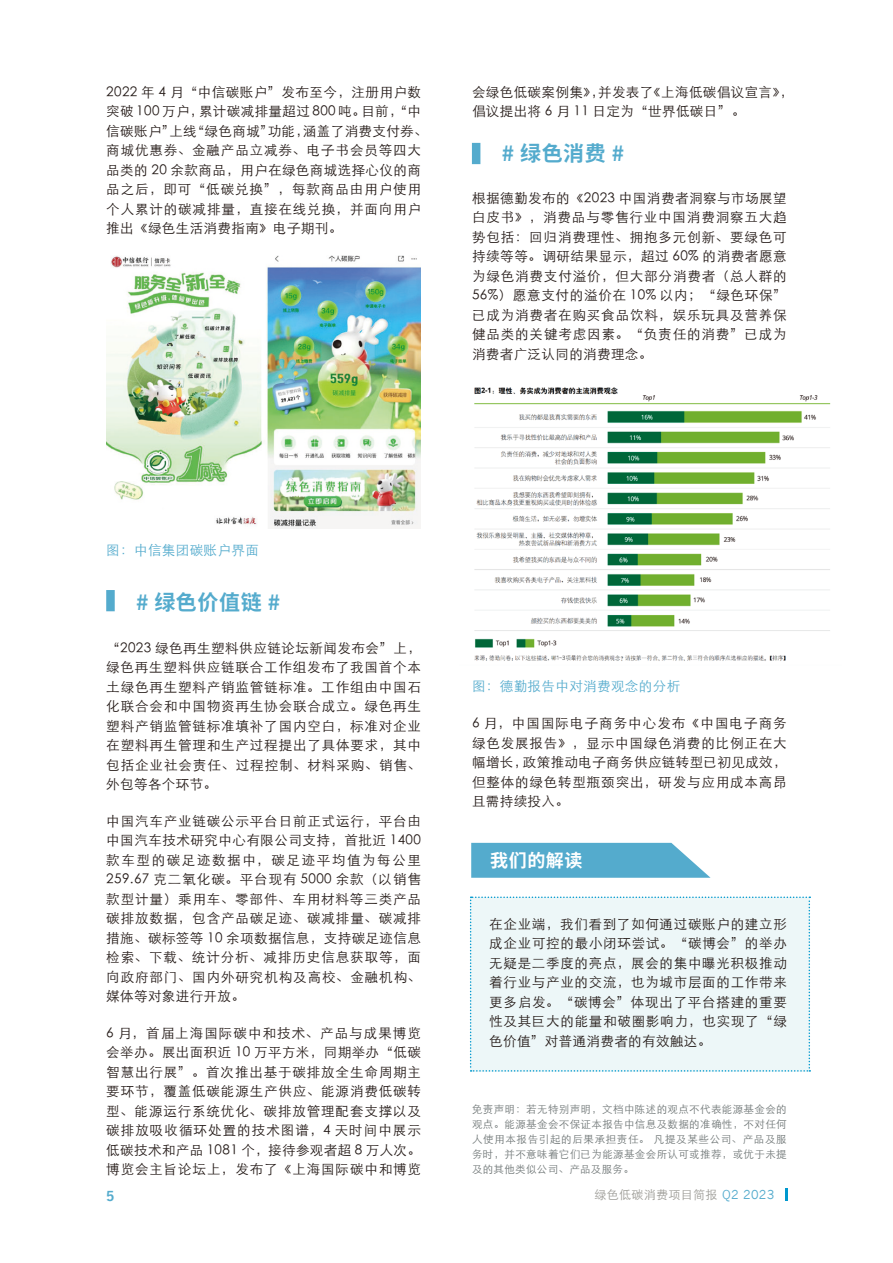
<style>
.page{position:relative;width:893px;height:1263px;background:#fff}
.page>*{position:absolute;margin:0;border:0;box-sizing:border-box;transform-origin:0 0}
.t1{font:700 21px "Source Han Sans CN";letter-spacing:.03em;color:#54abcd}
.t2{font:700 18px "Source Han Sans CN";letter-spacing:.03em;color:#fff}
.t3{font:300 13.5px/19.5px "ST Heiti SC";letter-spacing:.055em;color:#231916;text-align:justify}
.t4{font:300 13.5px/19.5px "ST Heiti SC";letter-spacing:.03em;color:#231916}
.t5{font:300 13.5px "ST Heiti SC";letter-spacing:.03em;color:#54abcd}
.t6{font:700 13.5px "News Gothic";color:#54abcd}
.t7{font:300 12px "ST Heiti SC";letter-spacing:.03em;color:#9b9a95}
.t8{font:300 10.5px/15px "ST Heiti SC";letter-spacing:.035em;color:#6e7575;text-align:justify}
.s1{font-family:"News Gothic";font-weight:400;color:#54abcd}
</style>
<div class="page">
<svg style="left:786px;top:1188px;width:2px;height:13px"></svg>
<div style="left:470px;top:896px;width:340px;height:175px;background:#edf7f8"></div>
<svg style="left:471px;top:843px;width:239px;height:35px;background:#62b2d1"></svg>
<svg style="left:106px;top:590px;width:9px;height:21px"></svg>
<svg style="left:472px;top:143px;width:8px;height:21px"></svg>
<img style="left:106px;top:255px;width:315px;height:273px">
<img style="left:474px;top:387px;width:357px;height:274px">
<p class="t4" style="left:106px;top:81px;width:323px">2022 年 4 月“中信碳账户”发布至今，注册用户数突破 100 万户，累计碳减排量超过 800 吨。目前，“中信碳账户”上线“绿色商城”功能，涵盖了消费支付券、商城优惠券、金融产品立减券、电子书会员等四大品类的 20 余款商品，用户在绿色商城选择心仪的商品之后，即可“低碳兑换”，每款商品由用户使用个人累计的碳减排量，直接在线兑换，并面向用户推出《绿色生活消费指南》电子期刊。</p>
<p class="t4" style="left:472px;top:81px;width:323px">会绿色低碳案例集》，并发表了《上海低碳倡议宣言》，倡议提出将 6 月 11 日定为“世界低碳日”。</p>
<p class="t1" style="left:502px;top:142px;width:124px"># 绿色消费 #</p>
<p class="t3" style="left:472px;top:186px;width:316px">根据德勤发布的《2023 中国消费者洞察与市场展望白皮书》，消费品与零售行业中国消费洞察五大趋势包括：回归消费理性、拥抱多元创新、要绿色可持续等等。调研结果显示，超过 60% 的消费者愿意为绿色消费支付溢价，但大部分消费者（总人群的56%）愿意支付的溢价在 10% 以内；“绿色环保”已成为消费者在购买食品饮料，娱乐玩具及营养保健品类的关键考虑因素。“负责任的消费”已成为消费者广泛认同的消费理念。</p>
<p class="t5" style="left:106px;top:538px;width:154px">图：中信集团碳账户界面</p>
<p class="t1" style="left:136px;top:590px;width:146px"># 绿色价值链 #</p>
<p class="t3" style="left:106px;top:637px;width:316px">“2023 绿色再生塑料供应链论坛新闻发布会”上，绿色再生塑料供应链联合工作组发布了我国首个本土绿色再生塑料产销监管链标准。工作组由中国石化联合会和中国物资再生协会联合成立。绿色再生塑料产销监管链标准填补了国内空白，标准对企业在塑料再生管理和生产过程提出了具体要求，其中包括企业社会责任、过程控制、材料采购、销售、外包等各个环节。</p>
<p class="t3" style="left:106px;top:810px;width:316px">中国汽车产业链碳公示平台日前正式运行，平台由中国汽车技术研究中心有限公司支持，首批近 1400款车型的碳足迹数据中，碳足迹平均值为每公里259.67 克二氧化碳。平台现有 5000 余款（以销售款型计量）乘用车、零部件、车用材料等三类产品碳排放数据，包含产品碳足迹、碳减排量、碳减排措施、碳标签等 10 余项数据信息，支持碳足迹信息检索、下载、统计分析、减排历史信息获取等，面向政府部门、国内外研究机构及高校、金融机构、媒体等对象进行开放。</p>
<p class="t3" style="left:106px;top:1022px;width:316px">6 月，首届上海国际碳中和技术、产品与成果博览会举办。展出面积近 10 万平方米，同期举办“低碳智慧出行展”。首次推出基于碳排放全生命周期主要环节，覆盖低碳能源生产供应、能源消费低碳转型、能源运行系统优化、碳排放管理配套支撑以及碳排放吸收循环处置的技术图谱，4 天时间中展示低碳技术和产品 1081 个，接待参观者超 8 万人次。博览会主旨论坛上，发布了《上海国际碳中和博览</p>
<p class="t5" style="left:472px;top:674px;width:210px">图：德勤报告中对消费观念的分析</p>
<p class="t3" style="left:472px;top:712px;width:316px">6 月，中国国际电子商务中心发布《中国电子商务绿色发展报告》，显示中国绿色消费的比例正在大幅增长，政策推动电子商务供应链转型已初见成效，但整体的绿色转型瓶颈突出，研发与应用成本高昂且需持续投入。</p>
<p class="t2" style="left:490px;top:850px;width:94px">我们的解读</p>
<p class="t3" style="left:489px;top:913px;width:299px">在企业端，我们看到了如何通过碳账户的建立形成企业可控的最小闭环尝试。“碳博会”的举办无疑是二季度的亮点，展会的集中曝光积极推动着行业与产业的交流，也为城市层面的工作带来更多启发。“碳博会”体现出了平台搭建的重要性及其巨大的能量和破圈影响力，也实现了“绿色价值”对普通消费者的有效触达。</p>
<p class="t8" style="left:472px;top:1100px;width:316px">免责声明：若无特别声明，文档中陈述的观点不代表能源基金会的观点。能源基金会不保证本报告中信息及数据的准确性，不对任何人使用本报告引起的后果承担责任。 凡提及某些公司、产品及服务时，并不意味着它们已为能源基金会所认可或推荐，或优于未提及的其他类似公司、产品及服务。</p>
<p class="t6" style="left:106px;top:1187px;width:10px">5</p>
<p class="t7" style="left:594px;top:1184px;width:181px">绿色低碳消费项目简报 <span class="s1">Q2 2023</span></p>
</div>
